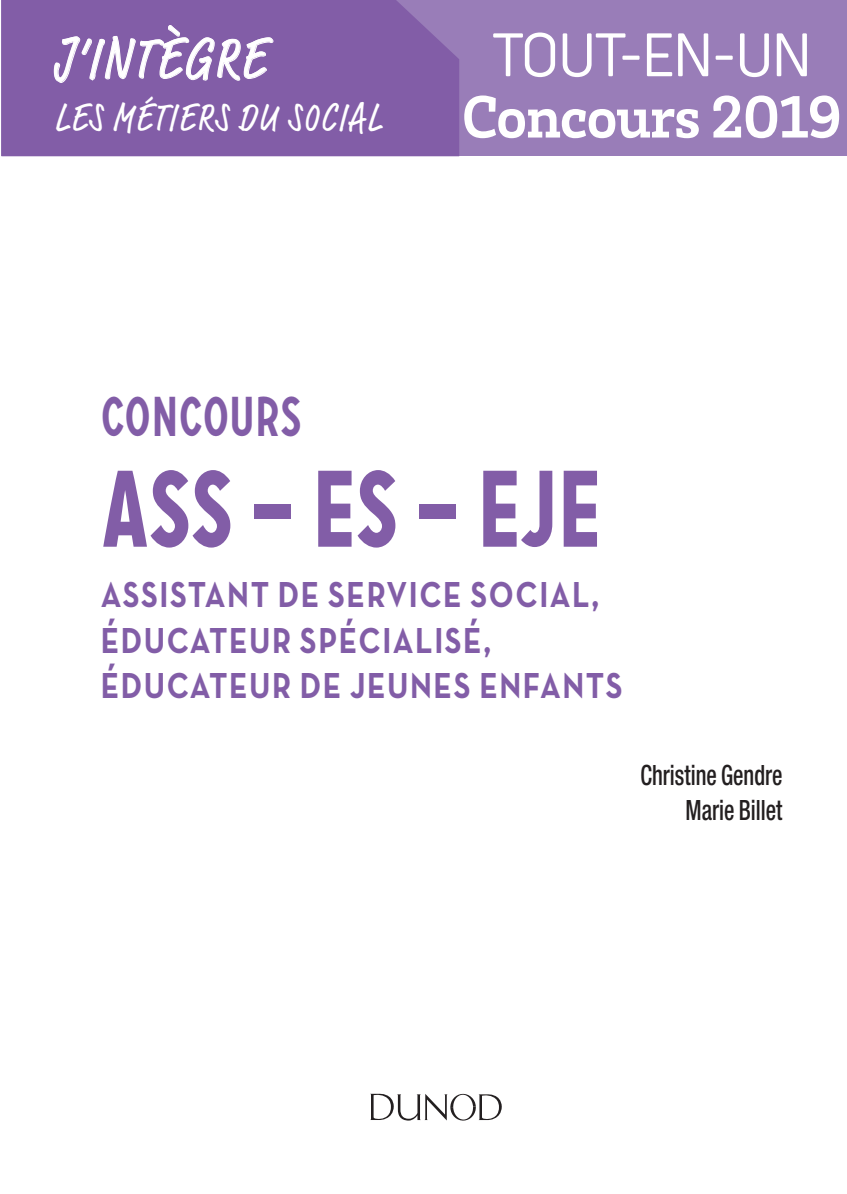
<style>
.page{position:relative;width:847px;height:1194px;background:#fff}
.page>*{position:absolute;margin:0;border:0;box-sizing:border-box;transform-origin:0 0}
.t1{font:700 108.5px "Carrosserie";color:#825da7;scale:.85 1}
.t2{font:700 61.25px "Brix Slab W01";letter-spacing:-.02em;color:#fff}
.t3{font:300 61.25px "Antartida RD Essential W00";color:#fff}
.t4{font:59.5px "Market Pro";letter-spacing:.06em;color:#fff;scale:.8 1}
.t5{font:500 56px "Carrosserie";color:#825da7;scale:.85 1}
.t6{font:40.25px "Market Pro";letter-spacing:.06em;color:#fff;scale:.8 1}
.t7{font:700 36.75px/45.5px "Neutra Text";letter-spacing:.05em;color:#825da7;scale:.85 1}
.t8{font:500 condensed 28px/35px "Helvetica Neue LT Std";color:#231f20;text-align:right;scale:.8 1}
</style>
<div class="page">
<svg style="left:370px;top:1093px;width:131px;height:27px"></svg>
<div style="left:1px;top:0;width:845px;height:156px;background:#997db8"></div>
<div style="left:1px;top:0;width:458px;height:156px;background:#825da7"></div>
<svg style="left:53px;top:25px;width:221px;height:58px;background:#906fb0"></svg>
<h3 class="t4" style="left:54px;top:18px;width:264px">J’INTÈGRE</h3>
<p class="t6" style="left:54px;top:90px;width:409px">LES MÉTIERS DU SOCIAL</p>
<h2 class="t3" style="left:492px;top:21px;width:319px">TOUT-EN-UN</h2>
<h2 class="t2" style="left:461px;top:82px;width:382px">Concours 2019</h2>
<h3 class="t5" style="left:101px;top:383px;width:238px">CONCOURS</h3>
<h1 class="t1" style="left:101px;top:445px;width:589px">ASS – ES – EJE</h1>
<p class="t7" style="left:101px;top:571px;width:615px">ASSISTANT DE SERVICE SOCIAL,<br>ÉDUCATEUR SPÉCIALISÉ,<br>ÉDUCATEUR DE JEUNES ENFANTS</p>
<p class="t8" style="left:640px;top:757px;width:179px">Christine Gendre<br>Marie Billet</p>
</div>
